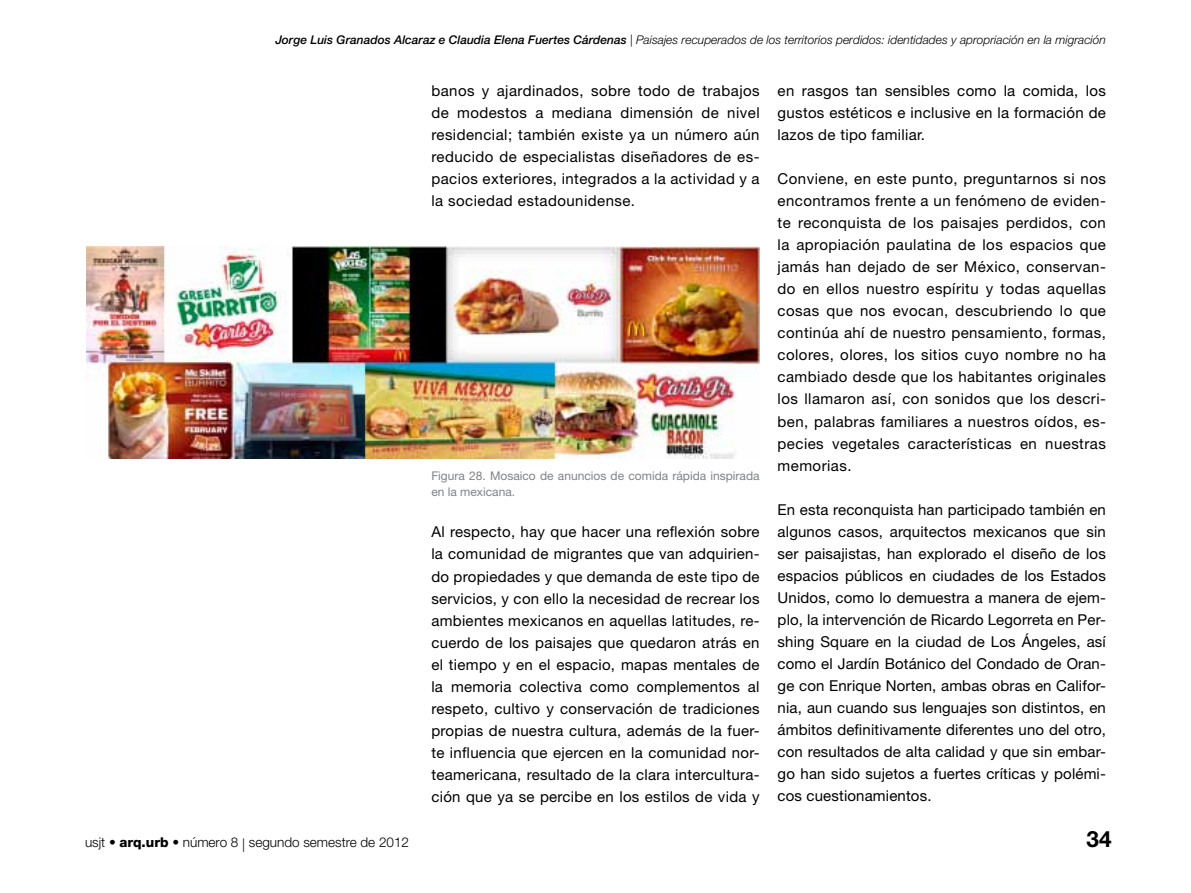
<style>
.page{position:relative;width:1191px;height:893px;background:#fff}
.page>*{position:absolute;margin:0;border:0;box-sizing:border-box;transform-origin:0 0}
.t1{font:700 22.5px "Helvetica Neue LT Std";color:#000}
.t2{font:15px/22px "Helvetica Neue LT Std";letter-spacing:.02em;color:#000;text-align:justify}
.t3{font:300 13.5px "Helvetica Neue LT Std";color:#000}
.t4{font:italic 300 12px "Helvetica Neue LT Std";color:#000}
.t5{font:12px/16.5px "Helvetica Neue LT Std";color:#808285}
.s1{font-weight:500}
.s2{font-weight:800}
</style>
<div class="page">
<img style="left:87px;top:247px;width:672px;height:211px">
<p class="t4" style="left:275px;top:33px;width:832px"><span class="s1">Jorge Luis Granados Alcaraz e Claudia Elena Fuertes Cárdenas</span> | Paisajes recuperados de los territorios perdidos: identidades y apropriación en la migración</p>
<p class="t3" style="left:85px;top:834px;width:325px">usjt • <span class="s2">arq.urb</span> • número 8 | segundo semestre de 2012</p>
<p class="t2" style="left:431px;top:79px;width:330px">banos y ajardinados, sobre todo de trabajos de modestos a mediana dimensión de nivel residencial; también existe ya un número aún reducido de especialistas diseñadores de es&shy;pacios exteriores, integrados a la actividad y a la sociedad estadounidense.</p>
<p class="t5" style="left:431px;top:467px;width:330px">Figura 28. Mosaico de anuncios de comida rápida inspirada en la mexicana.</p>
<p class="t2" style="left:431px;top:521px;width:330px">Al respecto, hay que hacer una reflexión sobre la comunidad de migrantes que van adquirien&shy;do propiedades y que demanda de este tipo de servicios, y con ello la necesidad de recrear los ambientes mexicanos en aquellas latitudes, re&shy;cuerdo de los paisajes que quedaron atrás en el tiempo y en el espacio, mapas mentales de la memoria colectiva como complementos al respeto, cultivo y conservación de tradiciones propias de nuestra cultura, además de la fuer&shy;te influencia que ejercen en la comunidad nor&shy;teamericana, resultado de la clara intercultura&shy;ción que ya se percibe en los estilos de vida y</p>
<p class="t2" style="left:777px;top:79px;width:330px">en rasgos tan sensibles como la comida, los gustos estéticos e inclusive en la formación de lazos de tipo familiar.</p>
<p class="t2" style="left:777px;top:167px;width:330px">Conviene, en este punto, preguntarnos si nos encontramos frente a un fenómeno de eviden&shy;te reconquista de los paisajes perdidos, con la apropiación paulatina de los espacios que jamás han dejado de ser México, conservan&shy;do en ellos nuestro espíritu y todas aquellas cosas que nos evocan, descubriendo lo que continúa ahí de nuestro pensamiento, formas, colores, olores, los sitios cuyo nombre no ha cambiado desde que los habitantes originales los llamaron así, con sonidos que los descri&shy;ben, palabras familiares a nuestros oídos, es&shy;pecies vegetales características en nuestras memorias.</p>
<p class="t2" style="left:777px;top:498px;width:330px">En esta reconquista han participado también en algunos casos, arquitectos mexicanos que sin ser paisajistas, han explorado el diseño de los espacios públicos en ciudades de los Estados Unidos, como lo demuestra a manera de ejem&shy;plo, la intervención de Ricardo Legorreta en Per&shy;shing Square en la ciudad de Los Ángeles, así como el Jardín Botánico del Condado de Oran&shy;ge con Enrique Norten, ambas obras en Califor&shy;nia, aun cuando sus lenguajes son distintos, en ámbitos definitivamente diferentes uno del otro, con resultados de alta calidad y que sin embar&shy;go han sido sujetos a fuertes críticas y polémi&shy;cos cuestionamientos.</p>
<h1 class="t1" style="left:1086px;top:825px;width:27px">34</h1>
</div>
